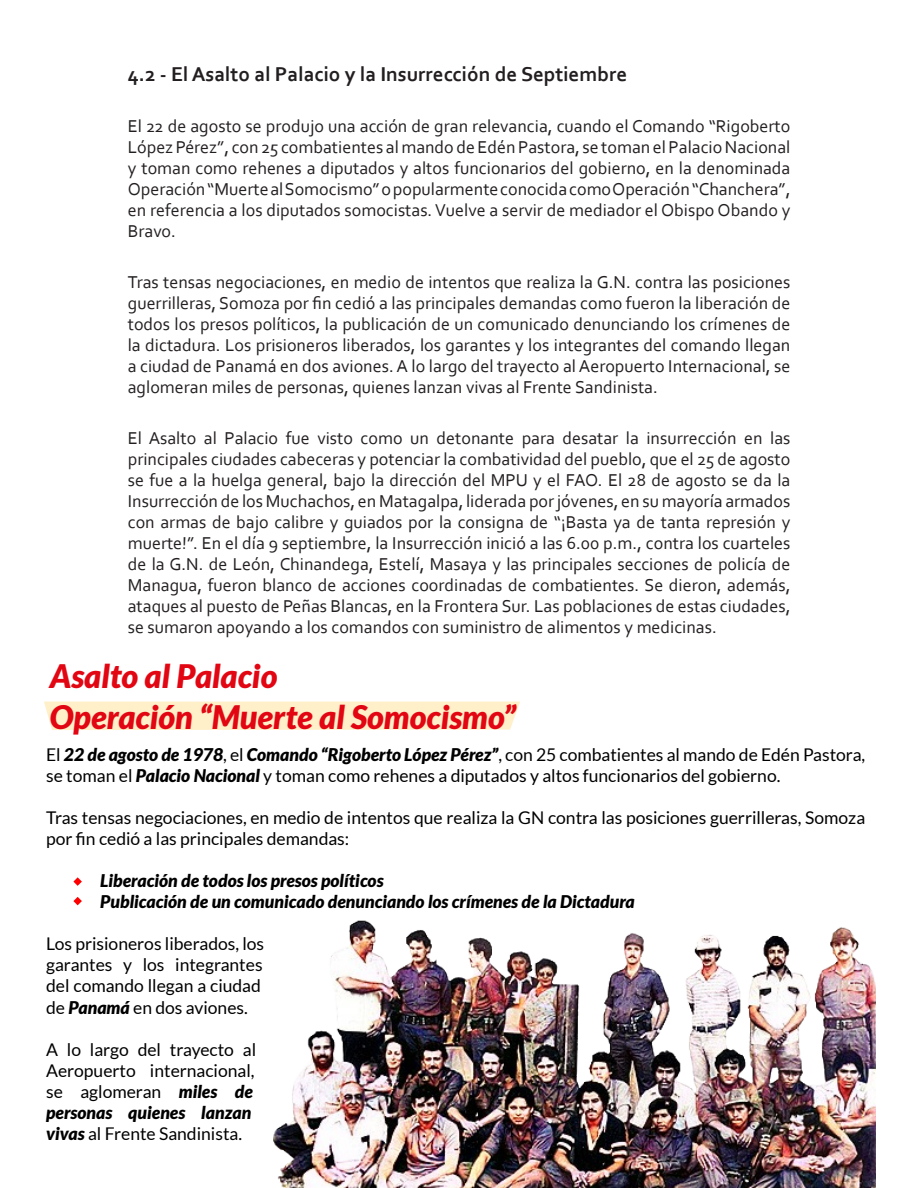
<style>
.page{position:relative;width:918px;height:1188px;background:#fff}
.page>*{position:absolute;margin:0;border:0;box-sizing:border-box;transform-origin:0 0}
.t1{font:italic 900 32.4px/40.5px "Lato";color:#e20613}
.Body_Text_First_Indent_2{font:700 21px "Corbel";color:#231f20}
.Body_Text_First_Indent_2-2{font:18px/21px "Corbel";color:#231f20;text-align:justify}
.t2{font:17.55px/21px "Lato";color:#000}
.t3{font:italic 900 17.55px/21px "Lato";color:#000}
.s1{font-weight:900;font-style:italic}
</style>
<div class="page">
<div style="left:44px;top:702px;width:476px;height:28px;background:#fff0c9"></div>
<img style="left:274px;top:920px;width:602px;height:268px">
<svg style="left:73px;top:877px;width:9px;height:9px"></svg>
<svg style="left:73px;top:897px;width:9px;height:8px"></svg>
<p class="Body_Text_First_Indent_2" style="left:128px;top:61px;width:501px">4.2 - El Asalto al Palacio y la Insurrección de Septiembre</p>
<p class="Body_Text_First_Indent_2-2" style="left:128px;top:115px;width:664px">El 22 de agosto se produjo una acción de gran relevancia, cuando el Comando “Rigoberto López Pérez”, con 25 combatientes al mando de Edén Pastora, se toman el Palacio Nacional y toman como rehenes a diputados y altos funcionarios del gobierno, en la denominada Operación “Muerte al Somocismo” o popularmente conocida como Operación “Chanchera”, en referencia a los diputados somocistas. Vuelve a servir de mediador el Obispo Obando y Bravo.</p>
<p class="Body_Text_First_Indent_2-2" style="left:128px;top:271px;width:664px">Tras tensas negociaciones, en medio de intentos que realiza la G.N. contra las posiciones guerrilleras, Somoza por fin cedió a las principales demandas como fueron la liberación de todos los presos políticos, la publicación de un comunicado denunciando los crímenes de la dictadura. Los prisioneros liberados, los garantes y los integrantes del comando llegan a ciudad de Panamá en dos aviones. A lo largo del trayecto al Aeropuerto Internacional, se aglomeran miles de personas, quienes lanzan vivas al Frente Sandinista.</p>
<p class="Body_Text_First_Indent_2-2" style="left:128px;top:427px;width:664px">El Asalto al Palacio fue visto como un detonante para desatar la insurrección en las principales ciudades cabeceras y potenciar la combatividad del pueblo, que el 25 de agosto se fue a la huelga general, bajo la dirección del MPU y el FAO. El 28 de agosto se da la Insurrección de los Muchachos, en Matagalpa, liderada por jóvenes, en su mayoría armados con armas de bajo calibre y guiados por la consigna de “¡Basta ya de tanta represión y muerte!”. En el día 9 septiembre, la Insurrección inició a las 6.00 p.m., contra los cuarteles de la G.N. de León, Chinandega, Estelí, Masaya y las principales secciones de policía de Managua, fueron blanco de acciones coordinadas de combatientes. Se dieron, además, ataques al puesto de Peñas Blancas, en la Frontera Sur. Las poblaciones de estas ciudades, se sumaron apoyando a los comandos con suministro de alimentos y medicinas.</p>
<p class="t1" style="left:50px;top:657px;width:468px">Asalto al Palacio<br>Operación “Muerte al Somocismo”</p>
<p class="t2" style="left:46px;top:744px;width:821px">El <span class="s1">22 de agosto de 1978</span>, el <span class="s1">Comando “Rigoberto López Pérez”</span>, con 25 combatientes al mando de Edén Pastora, se toman el <span class="s1">Palacio Nacional</span> y toman como rehenes a diputados y altos funcionarios del gobierno.</p>
<p class="t2" style="left:46px;top:807px;width:821px">Tras tensas negociaciones, en medio de intentos que realiza la GN contra las posiciones guerrilleras, Somoza por fin cedió a las principales demandas:</p>
<p class="t3" style="left:100px;top:871px;width:536px">Liberación de todos los presos políticos<br>Publicación de un comunicado denunciando los crímenes de la Dictadura</p>
<p class="t2" style="left:46px;top:933px;width:220px">Los prisioneros liberados, los garantes y los integrantes del comando llegan a ciudad de <span class="s1">Panamá</span> en dos aviones.</p>
<p class="t2" style="left:46px;top:1039px;width:212px">A lo largo del trayecto al<br>Aeropuerto internacional, se aglomeran <span class="s1">miles de personas quienes lanzan vivas</span> al Frente Sandinista.</p>
</div>
